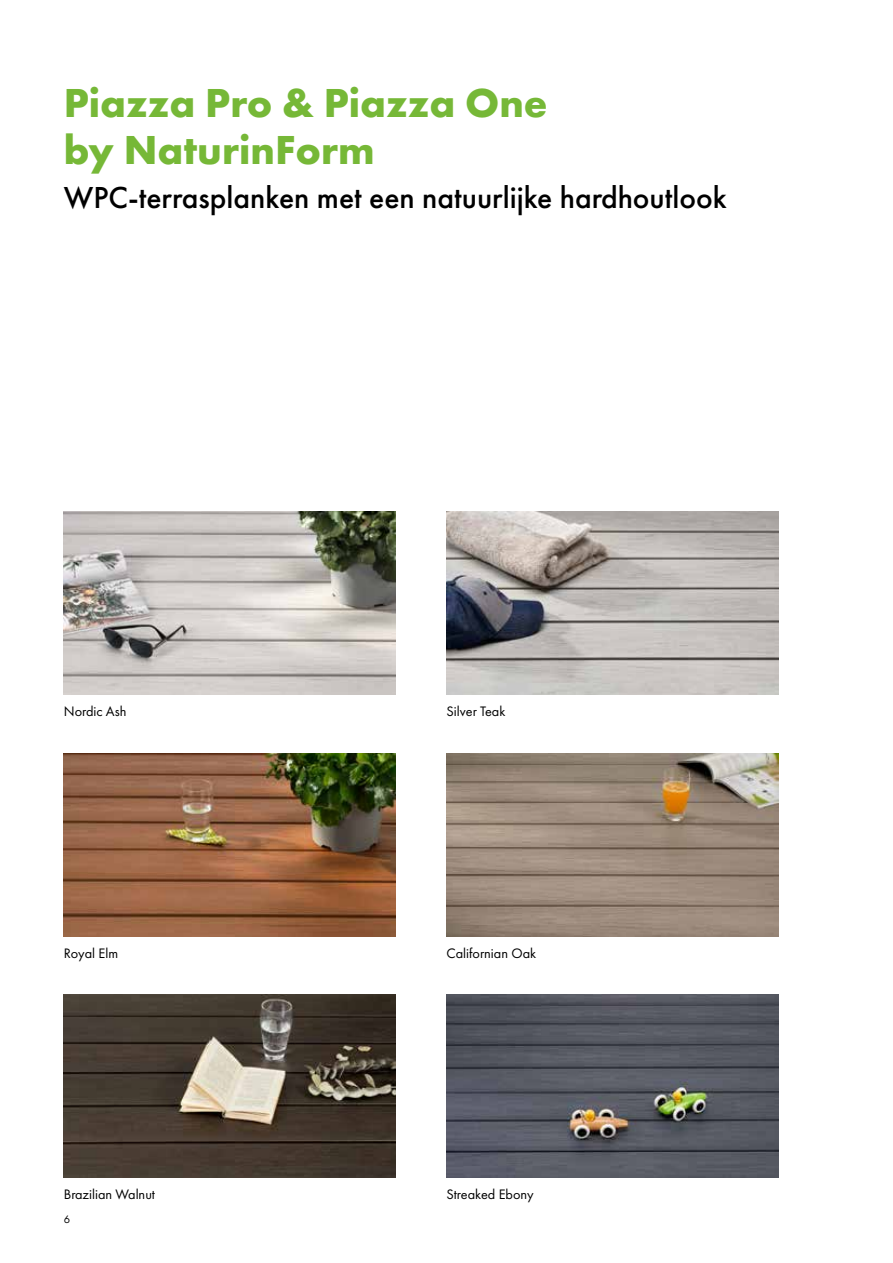
<style>
.page{position:relative;width:893px;height:1263px;background:#fff}
.page>*{position:absolute;margin:0;border:0;box-sizing:border-box;transform-origin:0 0}
.t1{font:700 42px/46.5px "Futura PT";color:#76b837}
.t2{font:500 31.5px "Futura PT";color:#000}
.t3{font:14.25px "Futura PT";color:#000}
.t4{font:11.25px "Futura PT";color:#000}
</style>
<div class="page">
<img style="left:64px;top:753px;width:331px;height:183px">
<img style="left:446px;top:995px;width:332px;height:183px">
<img style="left:446px;top:753px;width:332px;height:183px">
<img style="left:64px;top:995px;width:331px;height:183px">
<img style="left:64px;top:512px;width:331px;height:183px">
<img style="left:446px;top:512px;width:332px;height:183px">
<h1 class="t1" style="left:64px;top:79px;width:485px">Piazza Pro &amp; Piazza One by NaturinForm</h1>
<h2 class="t2" style="left:64px;top:179px;width:664px">WPC-terrasplanken met een natuurlijke hardhoutlook</h2>
<p class="t3" style="left:64px;top:703px;width:64px">Nordic Ash</p>
<p class="t3" style="left:446px;top:703px;width:60px">Silver Teak</p>
<p class="t3" style="left:64px;top:944px;width:56px">Royal Elm</p>
<p class="t3" style="left:446px;top:944px;width:91px">Californian Oak</p>
<p class="t3" style="left:64px;top:1186px;width:93px">Brazilian Walnut</p>
<p class="t3" style="left:446px;top:1186px;width:89px">Streaked Ebony</p>
<p class="t4" style="left:64px;top:1212px;width:8px">6</p>
</div>
